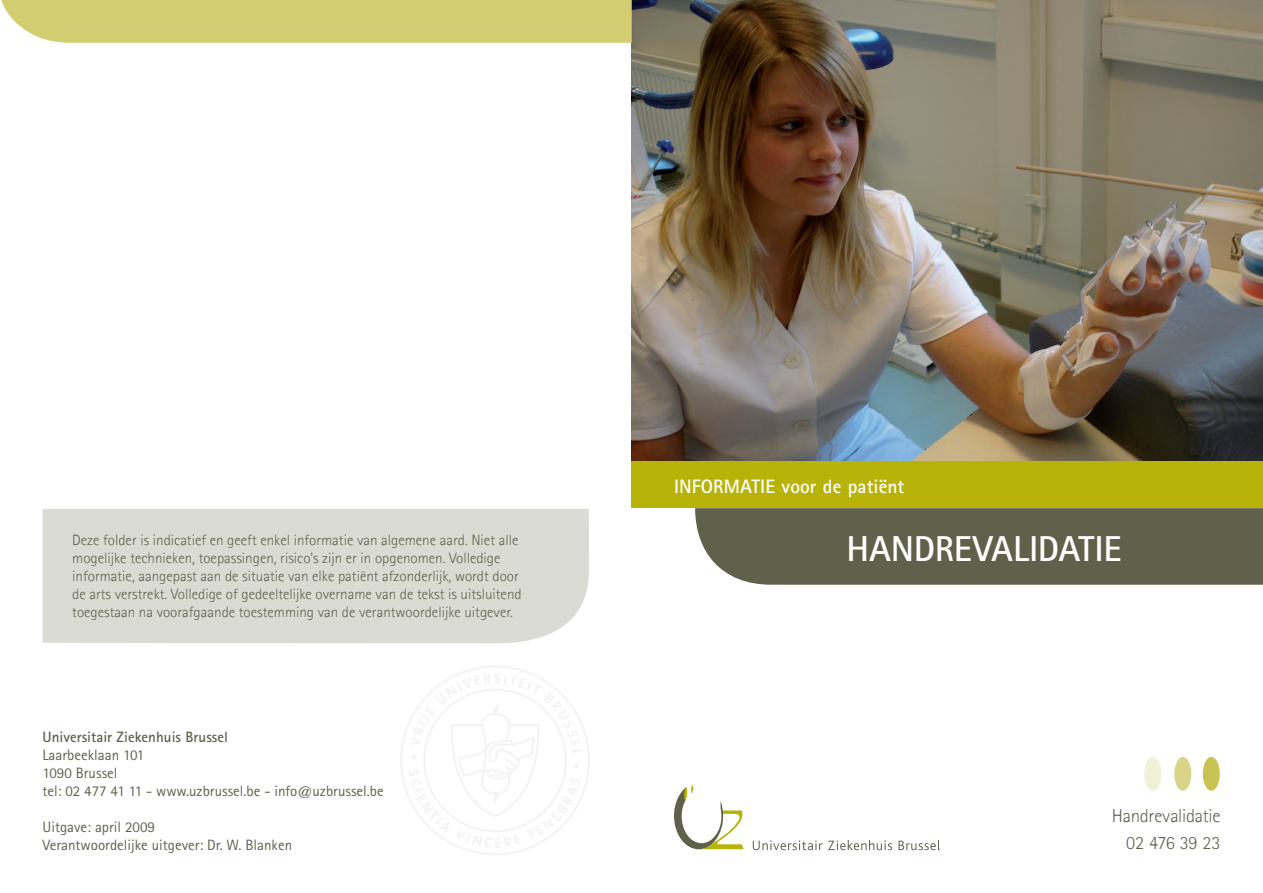
<style>
.page{position:relative;width:1263px;height:893px;background:#fff}
.page>*{position:absolute;margin:0;border:0;box-sizing:border-box;transform-origin:0 0}
.t1{font:700 36px "Rotis Sans Serif";letter-spacing:-.01em;color:#fff}
.t2{font:700 19.5px "Rotis Sans Serif";letter-spacing:.005em;color:#fff}
.t3{font:300 18.75px/27px "Agfa Rotis Sans Serif";letter-spacing:-.01em;color:#60614b;text-align:right}
.t4{font:300 15px/18px "Agfa Rotis Sans Serif";color:#60614b}
.t5{font:15px/18px "Rotis Sans Serif";color:#60614b}
.t6{font:700 15px "Rotis Sans Serif";color:#60614b}
</style>
<div class="page">
<img style="left:631px;top:0;width:632px;height:462px">
<div style="left:695px;top:508px;width:568px;height:77px;background:#60614b"></div>
<svg style="left:753px;top:840px;width:139px;height:10px"></svg>
<svg style="left:898px;top:840px;width:42px;height:10px"></svg>
<svg style="left:674px;top:785px;width:70px;height:64px"></svg>
<div style="left:631px;top:462px;width:632px;height:46px;background:#b8b309"></div>
<div style="left:1203px;top:757px;width:17px;height:34px;background:#c9c352;border-radius:50%"></div>
<div style="left:1174px;top:757px;width:17px;height:34px;background:#d9d588;border-radius:50%"></div>
<div style="left:1144px;top:757px;width:17px;height:34px;background:#f1f1d7;border-radius:50%"></div>
<div style="left:1px;top:0;width:630px;height:43px;background:#d4ce73"></div>
<svg style="left:401px;top:666px;width:189px;height:189px"></svg>
<div style="left:43px;top:509px;width:546px;height:134px;background:#dadbd3"></div>
<p class="t4" style="left:72px;top:531px;width:451px">Deze folder is indicatief en geeft enkel informatie van algemene aard. Niet alle mogelijke technieken, toepassingen, risico’s zijn er in opgenomen. Volledige informatie, aangepast aan de situatie van elke patiënt afzonderlijk, wordt door de arts verstrekt. Volledige of gedeeltelijke overname van de tekst is uitsluitend toegestaan na voorafgaande toestemming van de verantwoordelijke uitgever.</p>
<p class="t6" style="left:43px;top:728px;width:187px">Universitair Ziekenhuis Brussel</p>
<p class="t5" style="left:43px;top:746px;width:343px">Laarbeeklaan 101<br>1090 Brussel<br>tel: 02 477 41 11 - www.uzbrussel.be - info@uzbrussel.be</p>
<p class="t5" style="left:43px;top:818px;width:251px">Uitgave: april 2009<br>Verantwoordelijke uitgever: Dr. W. Blanken</p>
<h2 class="t2" style="left:631px;top:474px;width:21px">IN</h2>
<h2 class="t2" style="left:692px;top:474px;width:58px">FORMATIE</h2>
<h2 class="t2" style="left:782px;top:474px;width:124px">voor de patiënt</h2>
<h1 class="t1" style="left:846px;top:526px;width:276px">Handrevalidatie</h1>
<p class="t3" style="left:1112px;top:803px;width:110px">Handrevalidatie<br>02 476 39 23</p>
</div>
